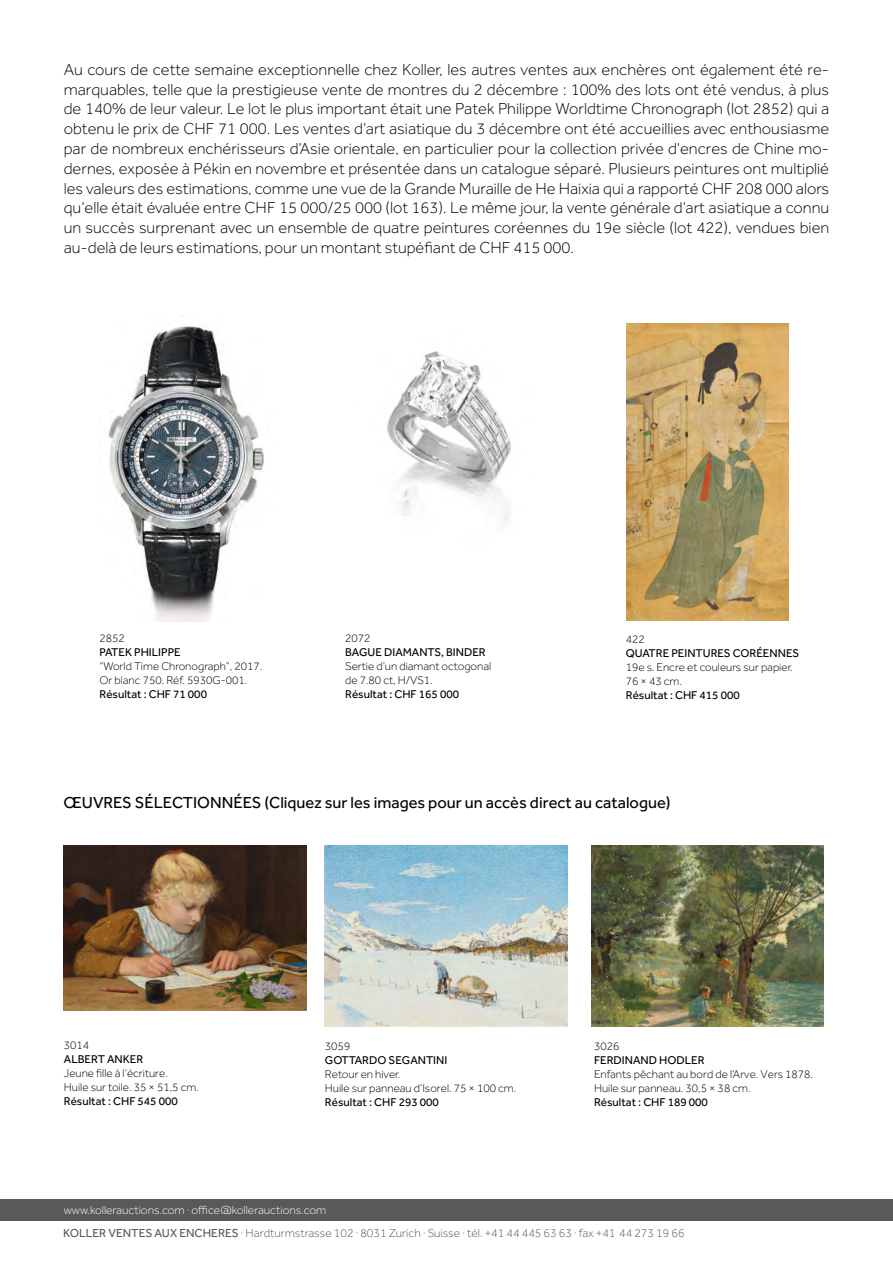
<style>
.page{position:relative;width:893px;height:1263px;background:#fff}
.page>*{position:absolute;margin:0;border:0;box-sizing:border-box;transform-origin:0 0}
.t1{font:300 16.5px/19.8px "Effra";color:#000;text-align:justify}
.t2{font:16.5px "Effra";color:#000}
.t3{font:300 12px "Effra";color:#58595b}
.t4{font:300 12px "Effra";color:#fff}
.t5{font:300 11.7px/14px "Effra";color:#000}
.t6{font:11.7px "Effra";color:#000}
.s1{font-weight:400}
</style>
<div class="page">
<div style="left:0;top:1199px;width:893px;height:22px;background:#58595b"></div>
<img style="left:64px;top:845px;width:243px;height:165px">
<img style="left:108px;top:326px;width:156px;height:296px">
<img style="left:626px;top:323px;width:162px;height:297px">
<img style="left:387px;top:351px;width:124px;height:170px">
<img style="left:325px;top:846px;width:242px;height:180px">
<img style="left:592px;top:846px;width:232px;height:180px">
<p class="t1" style="left:64px;top:59px;width:767px">Au cours de cette semaine exceptionnelle chez Koller, les autres ventes aux enchères ont également été re&shy;marquables, telle que la prestigieuse vente de montres du 2 décembre : 100% des lots ont été vendus, à plus de 140% de leur valeur. Le lot le plus important était une Patek Philippe Worldtime Chronograph (lot 2852) qui a obtenu le prix de CHF 71 000. Les ventes d’art asiatique du 3 décembre ont été accueillies avec enthousiasme par de nombreux enchérisseurs d’Asie orientale, en particulier pour la collection privée d’encres de Chine mo&shy;dernes, exposée à Pékin en novembre et présentée dans un catalogue séparé. Plusieurs peintures ont multiplié les valeurs des estimations, comme une vue de la Grande Muraille de He Haixia qui a rapporté CHF 208 000 alors qu’elle était évaluée entre CHF 15 000/25 000 (lot 163). Le même jour, la vente générale d’art asiatique a connu un succès surprenant avec un ensemble de quatre peintures coréennes du 19e siècle (lot 422), vendues bien au-delà de leurs estimations, pour un montant stupéfiant de CHF 415 000.</p>
<p class="t5" style="left:99px;top:631px;width:27px">2852</p>
<p class="t6" style="left:99px;top:645px;width:83px">PATEK PHILIPPE</p>
<p class="t5" style="left:99px;top:659px;width:164px">“World Time Chronograph”, 2017.<br>Or blanc 750. Réf. 5930G-001.</p>
<p class="t6" style="left:99px;top:687px;width:109px">Résultat : CHF 71 000</p>
<p class="t5" style="left:345px;top:631px;width:27px">2072</p>
<p class="t6" style="left:345px;top:646px;width:142px">BAGUE DIAMANTS, BINDER</p>
<p class="t5" style="left:345px;top:659px;width:148px">Sertie d’un diamant octogonal de 7.80 ct, H/VS1.</p>
<p class="t6" style="left:345px;top:687px;width:115px">Résultat : CHF 165 000</p>
<p class="t5" style="left:626px;top:632px;width:21px">422</p>
<p class="t6" style="left:626px;top:646px;width:175px">QUATRE PEINTURES CORÉENNES</p>
<p class="t5" style="left:626px;top:660px;width:169px">19e s. Encre et couleurs sur papier.<br>76 × 43 cm.</p>
<p class="t6" style="left:626px;top:688px;width:115px">Résultat : CHF 415 000</p>
<p class="t2" style="left:63px;top:792px;width:609px">ŒUVRES SÉLECTIONNÉES (Cliquez sur les images pour un accès direct au catalogue)</p>
<p class="t5" style="left:64px;top:1038px;width:27px">3014</p>
<p class="t6" style="left:64px;top:1052px;width:81px">ALBERT ANKER</p>
<p class="t5" style="left:64px;top:1066px;width:136px">Jeune fille à l’écriture.<br>Huile sur toile. 35 × 51,5 cm.</p>
<p class="t6" style="left:64px;top:1094px;width:115px">Résultat : CHF 545 000</p>
<p class="t5" style="left:325px;top:1039px;width:27px">3059</p>
<p class="t6" style="left:325px;top:1053px;width:124px">GOTTARDO SEGANTINI</p>
<p class="t5" style="left:325px;top:1067px;width:193px">Retour en hiver.<br>Huile sur panneau d’Isorel. 75 × 100 cm.</p>
<p class="t6" style="left:325px;top:1095px;width:115px">Résultat : CHF 293 000</p>
<p class="t4" style="left:64px;top:1203px;width:264px">www.kollerauctions.com · office@kollerauctions.com</p>
<p class="t5" style="left:594px;top:1039px;width:27px">3026</p>
<p class="t6" style="left:594px;top:1053px;width:112px">FERDINAND HODLER</p>
<p class="t5" style="left:594px;top:1067px;width:221px">Enfants pêchant au bord de l’Arve. Vers 1878.<br>Huile sur panneau. 30,5 × 38 cm.</p>
<p class="t6" style="left:594px;top:1095px;width:115px">Résultat : CHF 189 000</p>
<p class="t3" style="left:63px;top:1226px;width:623px"><span class="s1">KOLLER VENTES AUX ENCHERES</span> · Hardturmstrasse 102 · 8031 Zurich · Suisse · tél. +41 44 445 63 63 · fax +41 44 273 19 66</p>
</div>
